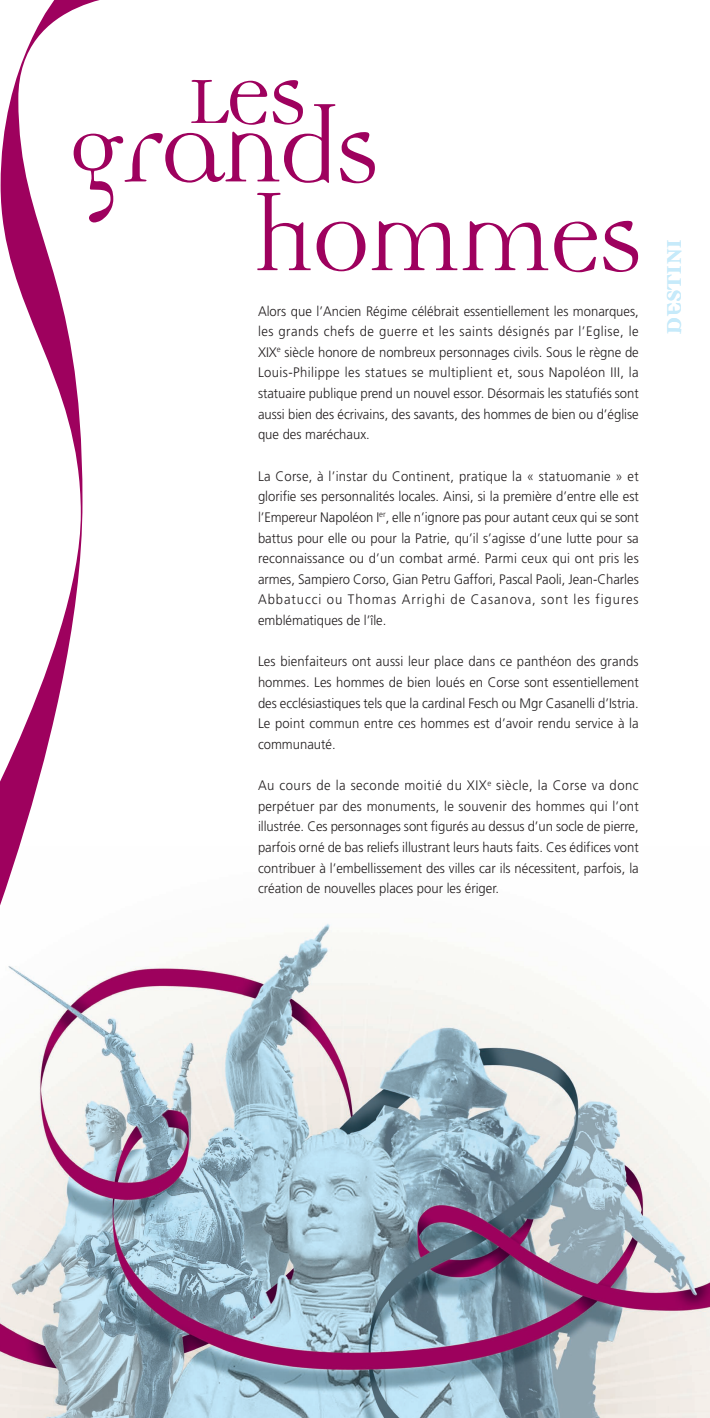
<style>
.page{position:relative;width:710px;height:1418px;background:#fff}
.page>*{position:absolute;margin:0;border:0;box-sizing:border-box;transform-origin:0 0}
.t1{font:116.25px/88.7px "Democratica";letter-spacing:-.05em;color:#9e015e}
.t2{font:100.94px "Democratica";color:#9e015e}
.t3{font:700 31.25px "Democratica";letter-spacing:-.025em;color:#c6eafa}
.t4{font:300 13.75px/20.6px "Frutiger";color:#231f20;text-align:justify;scale:.95 1}
</style>
<div class="page">
<img style="left:0;top:923px;width:709px;height:494px">
<svg style="left:0;top:0;width:138px;height:1056px"></svg>
<h2 class="t2" style="left:185px;top:56px;width:125px">Les</h2>
<h1 class="t1" style="left:252px;top:119px;width:393px;text-indent:-184px">grands hommes</h1>
<p class="t4" style="left:258px;top:301px;width:402px">Alors que l’Ancien Régime célébrait essentiellement les monarques, les grands chefs de guerre et les saints désignés par l’Eglise, le XIX<sup>e</sup> siècle honore de nombreux personnages civils. Sous le règne de Louis-Philippe les statues se multiplient et, sous Napoléon III, la statuaire publique prend un nouvel essor. Désormais les statufiés sont aussi bien des écrivains, des savants, des hommes de bien ou d’église que des maréchaux.</p>
<p class="t4" style="left:258px;top:466px;width:402px">La Corse, à l’instar du Continent, pratique la « statuomanie » et glorifie ses personnalités locales. Ainsi, si la première d’entre elle est l’Empereur Napoléon I<sup>er</sup>, elle n’ignore pas pour autant ceux qui se sont battus pour elle ou pour la Patrie, qu’il s’agisse d’une lutte pour sa reconnaissance ou d’un combat armé. Parmi ceux qui ont pris les armes, Sampiero Corso, Gian Petru Gaffori, Pascal Paoli, Jean-Charles Abbatucci ou Thomas Arrighi de Casanova, sont les figures emblématiques de l’île.</p>
<p class="t4" style="left:258px;top:652px;width:402px">Les bienfaiteurs ont aussi leur place dans ce panthéon des grands hommes. Les hommes de bien loués en Corse sont essentiellement des ecclésiastiques tels que la cardinal Fesch ou Mgr Casanelli d’Istria.<br>Le point commun entre ces hommes est d’avoir rendu service à la communauté.</p>
<p class="t4" style="left:258px;top:776px;width:402px">Au cours de la seconde moitié du XIX<sup>e</sup> siècle, la Corse va donc perpétuer par des monuments, le souvenir des hommes qui l’ont illustrée. Ces personnages sont figurés au dessus d’un socle de pierre, parfois orné de bas reliefs illustrant leurs hauts faits. Ces édifices vont contribuer à l’embellissement des villes car ils nécessitent, parfois, la création de nouvelles places pour les ériger.</p>
<h3 class="t3" style="left:659px;top:335px;width:98px;rotate:-90deg">DESTINI</h3>
</div>
